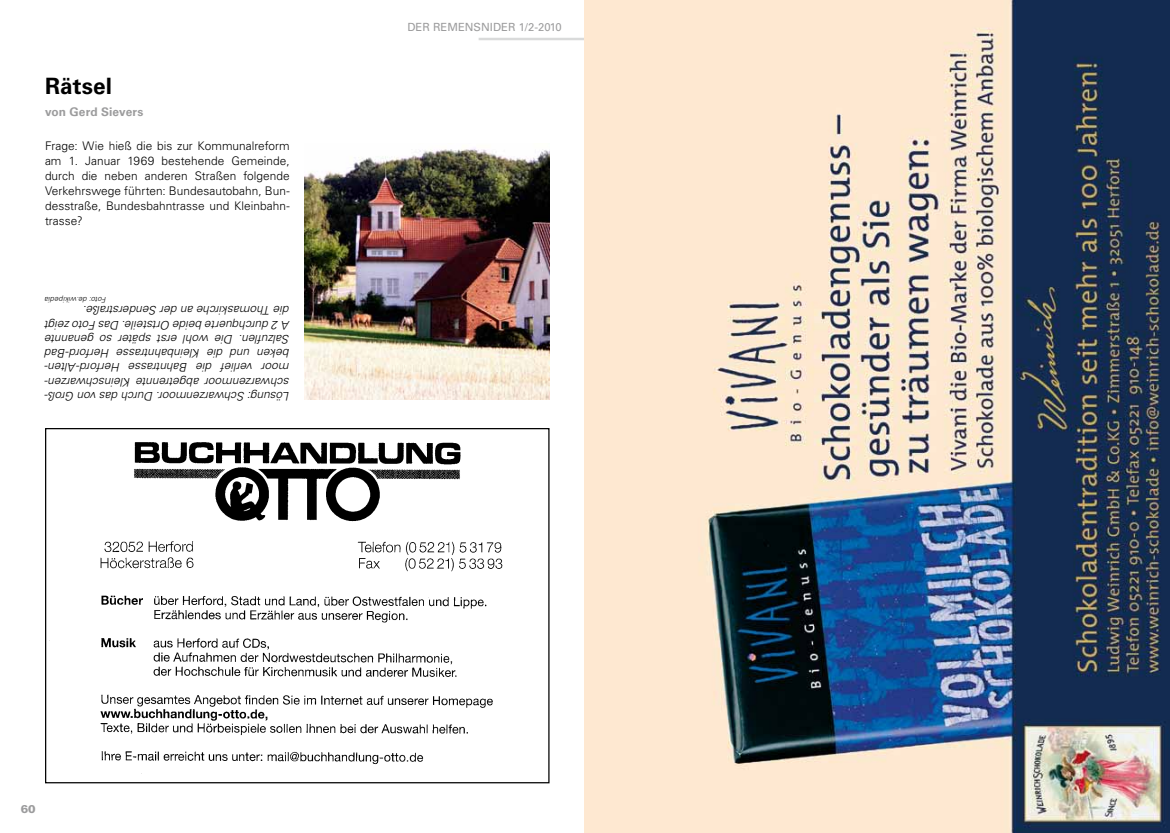
<style>
.page{position:relative;width:1170px;height:833px;background:#fff}
.page>*{position:absolute;margin:0;border:0;box-sizing:border-box;transform-origin:0 0}
.t1{font:700 22.5px "Univers LT Std";letter-spacing:.005em;color:#000}
.t2{font:italic 300 11.88px/14.2px "Univers LT Std";color:#000;text-align:justify}
.t3{font:300 11.88px/15px "Univers LT Std";color:#000;text-align:justify}
.t4{font:700 11.88px "Univers LT Std";letter-spacing:.01em;color:#9c9c9d}
.t5{font:11.25px "Univers LT Std";color:#9c9c9d}
.t6{font:900 11.25px "Univers LT Std";color:#9c9c9d}
.t7{font:italic 300 7.5px "Univers LT Std";letter-spacing:.015em;color:#000}
</style>
<div class="page">
<hr style="left:478px;top:38px;width:107px;height:2px;background:#d9dada">
<img style="left:585px;top:0;width:584px;height:833px">
<img style="left:49px;top:442px;width:454px;height:332px">
<img style="left:305px;top:148px;width:244px;height:252px">
<h1 class="t1" style="left:45px;top:73px;width:68px">Rätsel</h1>
<p class="t4" style="left:45px;top:104px;width:100px">von Gerd Sievers</p>
<p class="t3" style="left:45px;top:138px;width:246px">Frage: Wie hieß die bis zur Kommunalreform am 1. Januar 1969 bestehende Gemeinde, durch die neben anderen Straßen folgende Verkehrswege führten: Bundesautobahn, Bun&shy;desstraße, Bundesbahntrasse und Kleinbahn&shy;trasse?</p>
<p class="t7" style="left:107px;top:304px;width:63px;rotate:-180deg">Foto: de.wikipedia</p>
<p class="t2" style="left:290px;top:403px;width:246px;rotate:-180deg">Lösung: Schwarzenmoor. Durch das von Groß&shy;schwarzenmoor abgetrennte Kleinschwarzen&shy;moor verlief die Bahntrasse Herford-Alten&shy;beken und die Kleinbahntrasse Herford-Bad Salzuflen. Die wohl erst später so genannte A 2 durchquerte beide Ortsteile. Das Foto zeigt die Thomaskirche an der Senderstraße.</p>
<p class="t5" style="left:407px;top:21px;width:156px">DER REMENSNIDER 1/2-2010</p>
<p class="t6" style="left:21px;top:802px;width:17px">60</p>
</div>
